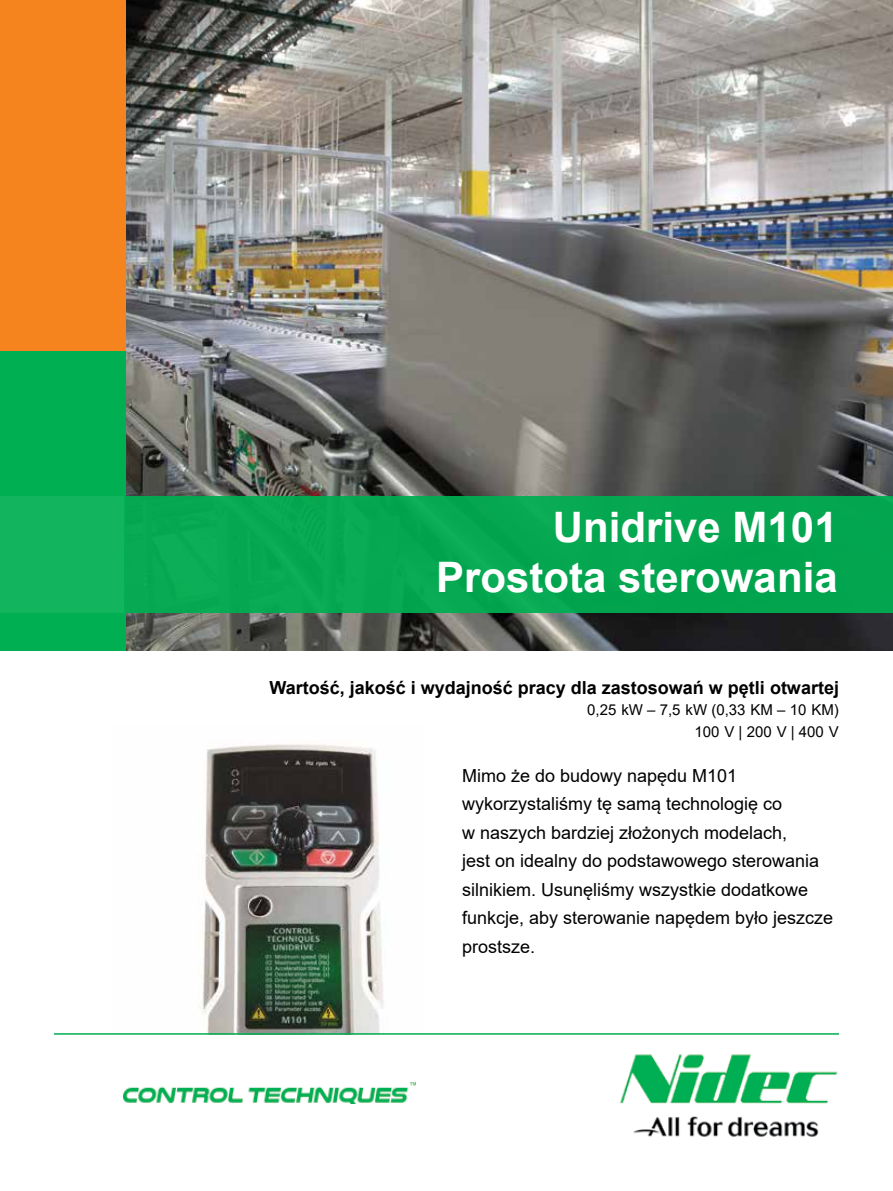
<style>
.page{position:relative;width:893px;height:1191px;background:#fff}
.page>*{position:absolute;margin:0;border:0;box-sizing:border-box;transform-origin:0 0}
.t1{font:700 42px/50.4px "Arial";color:#fff;text-align:right}
._9pt_body_text_70__b{font:18px/28.5px "Arial";color:#000}
.t2{font:700 18px "Arial";color:#000}
.t3{font:15px "Arial";color:#000}
</style>
<div class="page">
<img style="left:199px;top:744px;width:185px;height:289px">
<img style="left:125px;top:0;width:768px;height:651px">
<div style="left:0;top:0;width:125px;height:651px;background:#f5841f"></div>
<div style="left:0;top:352px;width:125px;height:299px;background:#00af52"></div>
<div style="left:0;top:496px;width:893px;height:117px;background:linear-gradient(to right,#0eb05a,#00a34c)"></div>
<hr style="left:54px;top:1033px;width:785px;height:1px;background:#00af52">
<img style="left:123px;top:1082px;width:293px;height:21px">
<img style="left:620px;top:1054px;width:218px;height:83px">
<p class="t1" style="left:436px;top:502px;width:403px">Unidrive M101<br>Prostota sterowania</p>
<p class="t2" style="left:269px;top:674px;width:571px">Wartość, jakość i wydajność pracy dla zastosowań w pętli otwartej</p>
<p class="t3" style="left:587px;top:699px;width:253px">0,25 kW – 7,5 kW (0,33 KM – 10 KM)</p>
<p class="t3" style="left:694px;top:721px;width:146px">100 V | 200 V | 400 V</p>
<p class="_9pt_body_text_70__b" style="left:462px;top:761px;width:373px">Mimo że do budowy napędu M101 wykorzystaliśmy tę samą technologię co<br>w naszych bardziej złożonych modelach,<br>jest on idealny do podstawowego sterowania silnikiem. Usunęliśmy wszystkie dodatkowe funkcje, aby sterowanie napędem było jeszcze prostsze.</p>
</div>
